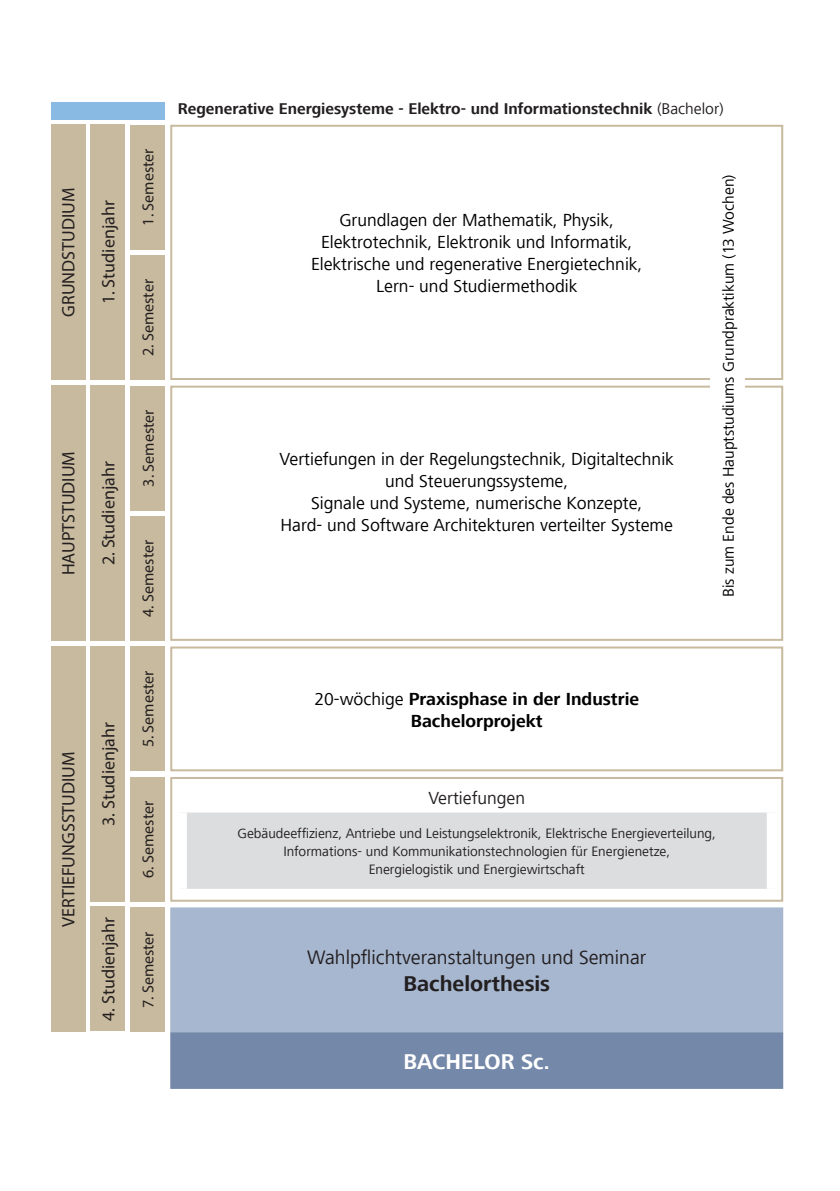
<style>
.page{position:relative;width:840px;height:1191px;background:#fff}
.page>*{position:absolute;margin:0;border:0;box-sizing:border-box;transform-origin:0 0}
.t1{font:700 22px "HAW Frutiger Next";color:#231f20}
.t2{font:700 22px "HAW Frutiger Next";color:#fff}
.t3{font:20px "HAW Frutiger Next";color:#231f20}
.t4{font:18px/22px "HAW Frutiger Next";color:#000;text-align:center}
.t5{font:18px "Myriad Pro";color:#231f20}
.t6{font:700 18px/22px "HAW Frutiger Next";color:#000;text-align:center}
.t7{font:18px "HAW Frutiger Next";color:#231f20}
.t8{font:16px "Myriad Pro";color:#231f20}
.t9{font:700 16px "HAW Frutiger Next";color:#231f20}
.t10{font:16px "HAW Frutiger Next";color:#000}
.t11{font:14px/18px "HAW Frutiger Next";color:#231f20;text-align:center}
.s1{font-weight:400}
</style>
<div class="page">
<div style="left:51px;top:102px;width:113px;height:17px;background:#89bae4"></div>
<div style="left:130px;top:125px;width:34px;height:124px;background:#c8ba9e"></div>
<div style="left:130px;top:255px;width:34px;height:125px;background:#c8ba9e"></div>
<div style="left:130px;top:386px;width:34px;height:124px;background:#c8ba9e"></div>
<div style="left:51px;top:125px;width:34px;height:255px;background:#c8ba9e"></div>
<div style="left:51px;top:386px;width:34px;height:255px;background:#c8ba9e"></div>
<div style="left:51px;top:646px;width:34px;height:386px;background:#c8ba9e"></div>
<div style="left:91px;top:125px;width:34px;height:255px;background:#c8ba9e"></div>
<div style="left:91px;top:386px;width:34px;height:255px;background:#c8ba9e"></div>
<div style="left:91px;top:646px;width:34px;height:255px;background:#c8ba9e"></div>
<div style="left:130px;top:516px;width:34px;height:125px;background:#c8ba9e"></div>
<div style="left:130px;top:646px;width:34px;height:125px;background:#c8ba9e"></div>
<div style="left:130px;top:777px;width:34px;height:124px;background:#c8ba9e"></div>
<div style="left:130px;top:907px;width:34px;height:125px;background:#c8ba9e"></div>
<div style="left:91px;top:906px;width:34px;height:125px;background:#c8ba9e"></div>
<div style="left:179px;top:804px;width:595px;height:93px;background:#dcdddf"></div>
<div style="left:171px;top:796px;width:611px;height:16px;background:#fff"></div>
<div style="left:171px;top:812px;width:16px;height:77px;background:#fff"></div>
<div style="left:171px;top:889px;width:611px;height:16px;background:#fff"></div>
<div style="left:766px;top:812px;width:16px;height:77px;background:#fff"></div>
<div style="left:171px;top:908px;width:610px;height:123px;background:#a7b7d0"></div>
<div style="left:170px;top:907px;width:612px;height:125px;border:2px solid #a7b7d0"></div>
<div style="left:171px;top:1033px;width:610px;height:55px;background:#7488a9"></div>
<div style="left:170px;top:1032px;width:612px;height:57px;border:2px solid #7488a9"></div>
<div style="left:170px;top:125px;width:612px;height:255px;border:2px solid #c8ba9e"></div>
<div style="left:170px;top:386px;width:612px;height:255px;border:2px solid #c8ba9e"></div>
<div style="left:170px;top:646px;width:612px;height:125px;border:2px solid #c8ba9e"></div>
<div style="left:710px;top:140px;width:34px;height:491px;background:#fff"></div>
<div style="left:170px;top:777px;width:612px;height:124px;border:2px solid #c8ba9e"></div>
<p class="t5" style="left:57px;top:317px;width:130px;rotate:-90deg">GRUNDSTUDIUM</p>
<p class="t5" style="left:57px;top:575px;width:126px;rotate:-90deg">HAUPTSTUDIUM</p>
<p class="t5" style="left:57px;top:927px;width:177px;rotate:-90deg">VERTIEFUNGSSTUDIUM</p>
<p class="t5" style="left:97px;top:304px;width:105px;rotate:-90deg">1. Studienjahr</p>
<p class="t5" style="left:97px;top:565px;width:105px;rotate:-90deg">2. Studienjahr</p>
<p class="t5" style="left:97px;top:826px;width:105px;rotate:-90deg">3. Studienjahr</p>
<p class="t5" style="left:97px;top:1020px;width:105px;rotate:-90deg">4. Studienjahr</p>
<p class="t8" style="left:138px;top:226px;width:79px;rotate:-90deg">1. Semester</p>
<p class="t8" style="left:138px;top:356px;width:79px;rotate:-90deg">2. Semester</p>
<p class="t8" style="left:138px;top:486px;width:79px;rotate:-90deg">3. Semester</p>
<p class="t8" style="left:138px;top:617px;width:79px;rotate:-90deg">4. Semester</p>
<p class="t8" style="left:138px;top:747px;width:79px;rotate:-90deg">5. Semester</p>
<p class="t8" style="left:138px;top:878px;width:79px;rotate:-90deg">6. Semester</p>
<p class="t8" style="left:138px;top:1008px;width:79px;rotate:-90deg">7. Semester</p>
<p class="t9" style="left:178px;top:100px;width:547px">Regenerative Energiesysteme - Elektro- und Informationstechnik <span class="s1">(Bachelor)</span></p>
<p class="t4" style="left:311px;top:209px;width:333px">Grundlagen der Mathematik, Physik, Elektrotechnik, Elektronik und Informatik, Elektrische und regenerative Energietechnik, Lern- und Studiermethodik</p>
<p class="t4" style="left:279px;top:448px;width:395px">Vertiefungen in der Regelungstechnik, Digitaltechnik und Steuerungssysteme,<br>Signale und Systeme, numerische Konzepte,<br>Hard- und Software Architekturen verteilter Systeme</p>
<p class="t6" style="left:314px;top:688px;width:326px"><span class="s1">20-wöchige</span> Praxisphase in der Industrie<br>Bachelorprojekt</p>
<p class="t7" style="left:428px;top:788px;width:98px">Vertiefungen</p>
<p class="t10" style="left:719px;top:597px;width:424px;rotate:-90deg">Bis zum Ende des Hauptstudiums Grundpraktikum (13 Wochen)</p>
<p class="t11" style="left:237px;top:824px;width:479px">Gebäudeeffizienz, Antriebe und Leistungselektronik, Elektrische Energieverteilung,<br>Informations- und Kommunikationstechnologien für Energienetze,<br>Energielogistik und Energiewirtschaft</p>
<p class="t3" style="left:307px;top:946px;width:340px">Wahlpflichtveranstaltungen und Seminar</p>
<p class="t1" style="left:403px;top:971px;width:148px">Bachelorthesis</p>
<p class="t2" style="left:403px;top:1049px;width:148px">BACHELOR Sc.</p>
</div>
